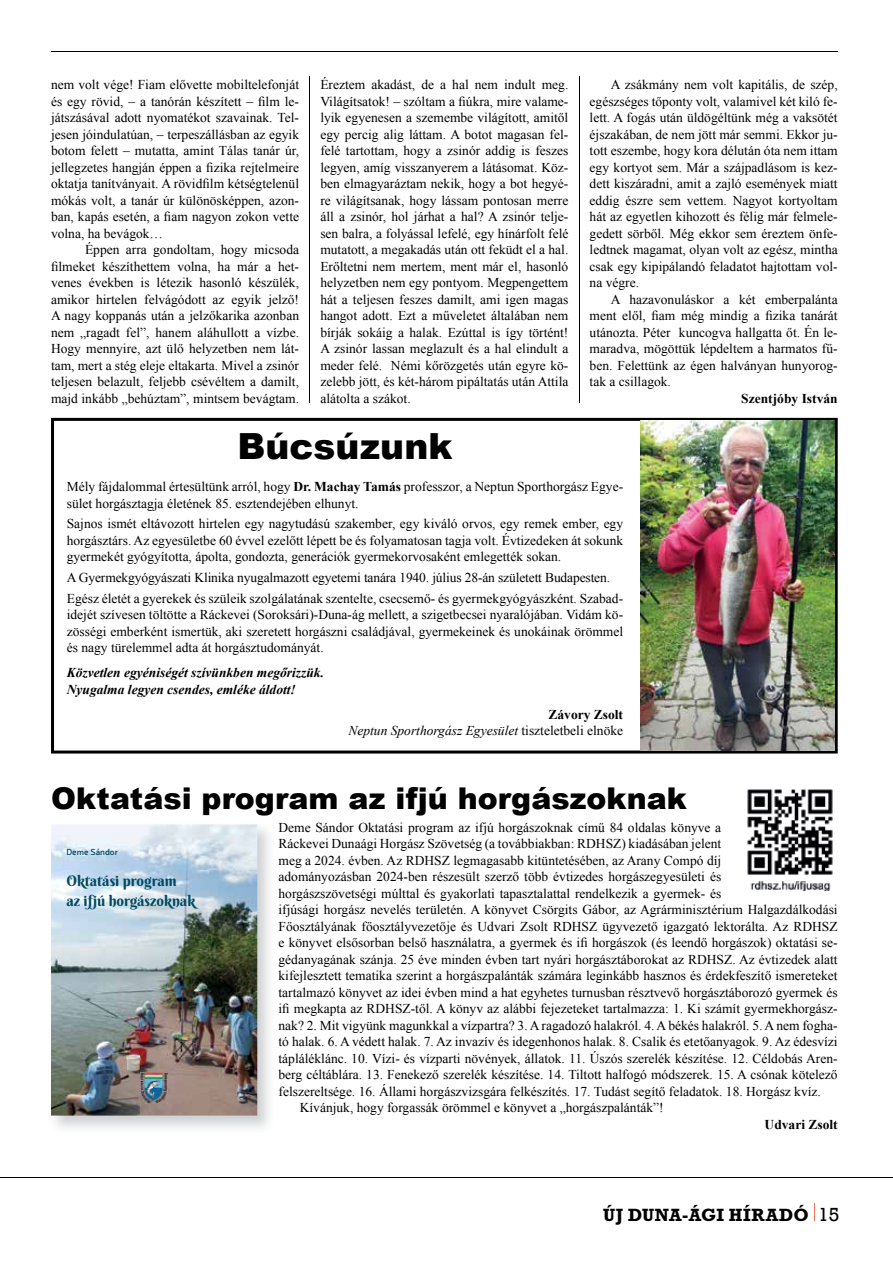
<style>
.page{position:relative;width:893px;height:1263px;background:#fff}
.page>*{position:absolute;margin:0;border:0;box-sizing:border-box;transform-origin:0 0}
.t1{font:900 36px "Arial";color:#000}
.t2{font:900 30px "Arial";color:#000}
.t3{font:18px "Rockwell H Bold";letter-spacing:.03em;color:#000}
.t4{font:14.85px/20.5px "Berkshire Swash";color:#004b63}
.t5{font:13.5px/16.5px "Times New Roman";color:#000;text-align:justify}
.t6{font:italic 700 13.5px/16.5px "Times New Roman";color:#000}
.t7{font:italic 13.5px/16.5px "Times New Roman";color:#000;text-align:right}
.t8{font:700 13.5px "Times New Roman";color:#000}
.t9{font:600 8.7px "Neris";color:#004b63}
.s1{font-weight:700}
.s2{font-weight:700;font-style:normal}
.s3{font-style:normal}
.s4{font-family:"Rockwell";font-size:19.5px}
</style>
<div class="page">
<hr style="left:51px;top:51px;width:787px;height:1px;background:#000">
<hr style="left:0;top:1177px;width:893px;height:1px;background:#000">
<svg style="left:814px;top:1203px;width:1px;height:17px"></svg>
<hr style="left:579px;top:77px;width:1px;height:326px;background:#000">
<hr style="left:309px;top:77px;width:1px;height:326px;background:#000">
<svg style="left:51px;top:418px;width:787px;height:335px"></svg>
<img style="left:640px;top:421px;width:195px;height:329px">
<img style="left:52px;top:825px;width:217px;height:304px">
<img style="left:51px;top:824px;width:206px;height:291px">
<img style="left:140px;top:1073px;width:27px;height:30px">
<img style="left:747px;top:789px;width:86px;height:101px">
<p class="t5" style="left:51px;top:76px;width:250px">nem volt vége! Fiam elővette mobiltelefonját és egy rövid, – a tanórán készített – film le&shy;játszásával adott nyomatékot szavainak. Tel&shy;jesen jóindulatúan, – terpeszállásban az egyik botom felett – mutatta, amint Tálas tanár úr, jellegzetes hangján éppen a fizika rejtelmeire oktatja tanítványait. A rövidfilm kétségtelenül mókás volt, a tanár úr különösképpen, azon&shy;ban, kapás esetén, a fiam nagyon zokon vette volna, ha bevágok…</p>
<p class="t5" style="left:51px;top:241px;width:250px;text-indent:34px">Éppen arra gondoltam, hogy micsoda filmeket készíthettem volna, ha már a het&shy;venes években is létezik hasonló készülék, amikor hirtelen felvágódott az egyik jelző!<br>A nagy koppanás után a jelzőkarika azonban nem „ragadt fel”, hanem aláhullott a vízbe.<br>Hogy mennyire, azt ülő helyzetben nem lát&shy;tam, mert a stég eleje eltakarta. Mivel a zsinór teljesen belazult, feljebb csévéltem a damilt, majd inkább „behúztam”, mintsem bevágtam.</p>
<p class="t5" style="left:320px;top:76px;width:250px">Éreztem akadást, de a hal nem indult meg.<br>Világítsatok! – szóltam a fiúkra, mire valame&shy;lyik egyenesen a szemembe világított, amitől egy percig alig láttam. A botot magasan fel&shy;felé tartottam, hogy a zsinór addig is feszes legyen, amíg visszanyerem a látásomat. Köz&shy;ben elmagyaráztam nekik, hogy a bot hegyé&shy;re világítsanak, hogy lássam pontosan merre áll a zsinór, hol járhat a hal? A zsinór telje&shy;sen balra, a folyással lefelé, egy hínárfolt felé mutatott, a megakadás után ott feküdt el a hal.<br>Erőltetni nem mertem, ment már el, hasonló helyzetben nem egy pontyom. Megpengettem hát a teljesen feszes damilt, ami igen magas hangot adott. Ezt a műveletet általában nem bírják sokáig a halak. Ezúttal is így történt!<br>A zsinór lassan meglazult és a hal elindult a meder felé. Némi kőrözgetés után egyre kö&shy;zelebb jött, és két-három pipáltatás után Attila alátolta a szákot.</p>
<p class="t5" style="left:590px;top:76px;width:250px;text-indent:21px">A zsákmány nem volt kapitális, de szép, egészséges tőponty volt, valamivel két kiló fe&shy;lett. A fogás után üldögéltünk még a vaksötét éjszakában, de nem jött már semmi. Ekkor ju&shy;tott eszembe, hogy kora délután óta nem ittam egy kortyot sem. Már a szájpadlásom is kez&shy;dett kiszáradni, amit a zajló események miatt eddig észre sem vettem. Nagyot kortyoltam hát az egyetlen kihozott és félig már felmele&shy;gedett sörből. Még ekkor sem éreztem önfe&shy;ledtnek magamat, olyan volt az egész, mintha csak egy kipipálandó feladatot hajtottam vol&shy;na végre.</p>
<p class="t5" style="left:590px;top:291px;width:250px;text-indent:21px">A hazavonuláskor a két emberpalánta ment elől, fiam még mindig a fizika tanárát utánozta. Péter kuncogva hallgatta őt. Én le&shy;maradva, mögöttük lépdeltem a harmatos fű&shy;ben. Felettünk az égen halványan hunyorog&shy;tak a csillagok.</p>
<p class="t8" style="left:741px;top:389px;width:98px">Szentjóby István</p>
<h1 class="t1" style="left:237px;top:420px;width:216px">Búcsúzunk</h1>
<p class="t5" style="left:67px;top:478px;width:558px">Mély fájdalommal értesültünk arról, hogy <span class="s1">Dr. Machay Tamás</span> professzor, a Neptun Sporthorgász Egye&shy;sület horgásztagja életének 85. esztendejében elhunyt.</p>
<p class="t5" style="left:67px;top:515px;width:558px">Sajnos ismét eltávozott hirtelen egy nagytudású szakember, egy kiváló orvos, egy remek ember, egy horgásztárs. Az egyesületbe 60 évvel ezelőtt lépett be és folyamatosan tagja volt. Évtizedeken át sokunk gyermekét gyógyította, ápolta, gondozta, generációk gyermekorvosaként emlegették sokan.</p>
<p class="t5" style="left:67px;top:567px;width:558px;line-height:20.7px">A Gyermekgyógyászati Klinika nyugalmazott egyetemi tanára 1940. július 28-án született Budapesten.<br>Egész életét a gyerekek és szüleik szolgálatának szentelte, csecsemő- és gyermekgyógyászként. Szabad-</p>
<p class="t5" style="left:67px;top:606px;width:558px">idejét szívesen töltötte a Ráckevei (Soroksári)-Duna-ág mellett, a szigetbecsei nyaralójában. Vidám kö&shy;zösségi emberként ismertük, aki szeretett horgászni családjával, gyermekeinek és unokáinak örömmel és nagy türelemmel adta át horgásztudományát.</p>
<p class="t6" style="left:67px;top:664px;width:259px">Közvetlen egyéniségét szívünkben megőrizzük.<br>Nyugalma legyen csendes, emléke áldott!</p>
<p class="t7" style="left:348px;top:706px;width:276px"><span class="s2">Závory Zsolt<br></span>Neptun Sporthorgász Egyesület <span class="s3">tiszteletbeli elnöke</span></p>
<h2 class="t2" style="left:51px;top:776px;width:637px">Oktatási program az ifjú horgászoknak</h2>
<p class="t9" style="left:66px;top:846px;width:53px">Deme Sándor</p>
<p class="t4" style="left:66px;top:870px;width:130px">Oktatási program<br>az ifjú horgászoknak</p>
<p class="t5" style="left:278px;top:819px;width:444px">Deme Sándor Oktatási program az ifjú horgászoknak című 84 oldalas könyve a</p>
<p class="t5" style="left:278px;top:835px;width:444px">Ráckevei Duna ági Horgász Szövetség (a továbbiakban: RDHSZ) kiadásában jelent</p>
<p class="t5" style="left:278px;top:852px;width:444px">meg a 2024. évben. Az RDHSZ legmagasabb kitüntetésében, az Arany Compó díj</p>
<p class="t5" style="left:278px;top:868px;width:444px">adományozásban 2024-ben részesült szerző több évtizedes horgászegyesületi és</p>
<p class="t5" style="left:278px;top:885px;width:444px">horgászszövetségi múlttal és gyakorlati tapasztalattal rendelkezik a gyermek- és</p>
<p class="t5" style="left:278px;top:901px;width:561px">ifjúsági horgász nevelés területén. A könyvet Csörgits Gábor, az Agrárminisztérium Halgazdálkodási</p>
<p class="t5" style="left:278px;top:918px;width:561px">Főosztályának főosztályvezetője és Udvari Zsolt RDHSZ ügyvezető igazgató lektorálta. Az RDHSZ</p>
<p class="t5" style="left:278px;top:934px;width:561px">e könyvet elsősorban belső használatra, a gyermek és ifi horgászok (és leendő horgászok) oktatási se-</p>
<p class="t5" style="left:278px;top:951px;width:561px">gédanyagának szánja. 25 éve minden évben tart nyári horgásztáborokat az RDHSZ. Az évtizedek alatt</p>
<p class="t5" style="left:278px;top:967px;width:561px">kifejlesztett tematika szerint a horgászpalánták számára leginkább hasznos és érdekfeszítő ismereteket</p>
<p class="t5" style="left:278px;top:984px;width:561px">tartalmazó könyvet az idei évben mind a hat egyhetes turnusban résztvevő horgásztáborozó gyermek és</p>
<p class="t5" style="left:278px;top:1000px;width:561px">ifi megkapta az RDHSZ-től. A könyv az alábbi fejezeteket tartalmazza: 1. Ki számít gyermekhorgász-</p>
<p class="t5" style="left:278px;top:1017px;width:561px">nak? 2. Mit vigyünk magunkkal a vízpartra? 3. A ragadozó halakról. 4. A békés halakról. 5. A nem fogha-</p>
<p class="t5" style="left:278px;top:1033px;width:561px">tó halak. 6. A védett halak. 7. Az invazív és idegenhonos halak. 8. Csalik és etetőanyagok. 9. Az édesvízi</p>
<p class="t5" style="left:278px;top:1050px;width:561px">tápláléklánc. 10. Vízi- és vízparti növények, állatok. 11. Úszós szerelék készítése. 12. Céldobás Aren-</p>
<p class="t5" style="left:278px;top:1066px;width:561px">berg céltáblára. 13. Fenekező szerelék készítése. 14. Tiltott halfogó módszerek. 15. A csónak kötelező</p>
<p class="t5" style="left:278px;top:1083px;width:544px">felszereltsége. 16. Állami horgászvizsgára felkészítés. 17. Tudást segítő feladatok. 18. Horgász kvíz.</p>
<p class="t5" style="left:300px;top:1099px;width:365px">Kívánjuk, hogy forgassák örömmel e könyvet a „horgászpalánták”!</p>
<p class="t8" style="left:765px;top:1115px;width:75px">Udvari Zsolt</p>
<h3 class="t3" style="left:603px;top:1204px;width:238px">ÚJ DUNA-ÁGI HÍRADÓ <span class="s4">15</span></h3>
</div>
